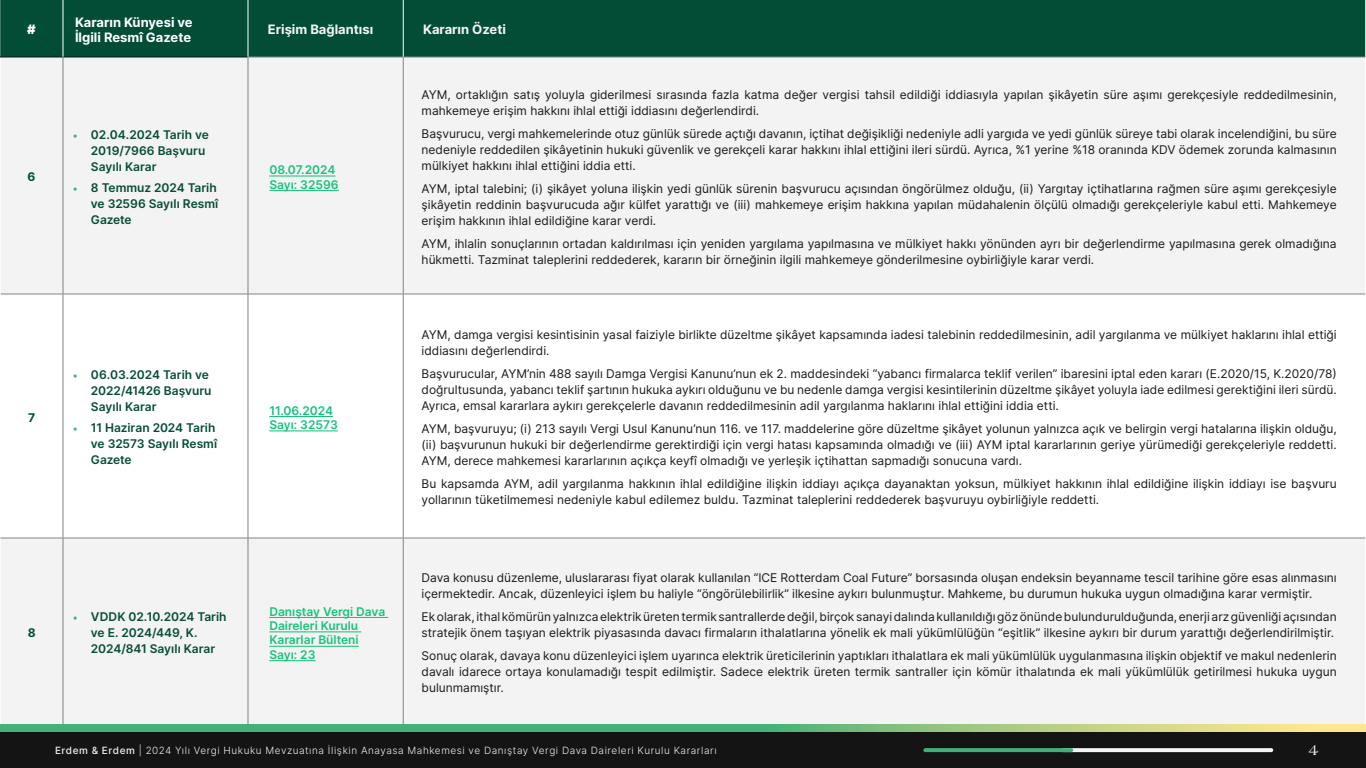
<style>
.page{position:relative;width:1366px;height:768px;background:#fff}
.page>*{position:absolute;margin:0;border:0;box-sizing:border-box;transform-origin:0 0}
.t1{font:16px "Americana Std FUHA Regular";color:#f3f3f3}
.t2{font:700 13px/15.6px "Inter";color:#fff}
.t3{font:700 13px "Inter";color:#f5f5f5}
.t4{font:900 13px "Inter";color:#fff}
.t5{font:12px/16px "Inter";color:#1a1a1a}
.t6{font:600 12px/16px "Inter";color:#064c37}
.t7{font:600 12px/14.4px "Inter";color:#17c37b}
.t8{font:700 12px "Inter";color:#034d37}
.t9{font:300 10px "Inter";letter-spacing:.055em;color:#f3f3f3}
.s1{font-size:10px;color:#42b178}
.s2{font-weight:500}
</style>
<div class="page">
<div style="left:0;top:732px;width:1366px;height:36px;background:#141414"></div>
<div style="left:0;top:0;width:1365px;height:57px;background:#034d37"></div>
<div style="left:1px;top:58px;width:1364px;height:236px;background:#f3f3f3"></div>
<svg style="left:1px;top:295px;width:1364px;height:243px"></svg>
<div style="left:1px;top:539px;width:1364px;height:185px;background:#f3f3f3"></div>
<hr style="left:0;top:57px;width:63px;height:1px;background:#141414">
<hr style="left:63px;top:57px;width:185px;height:1px;background:#141414">
<hr style="left:248px;top:57px;width:155px;height:1px;background:#828282">
<hr style="left:248px;top:57px;width:1px;height:237px;background:#828282">
<hr style="left:403px;top:57px;width:962px;height:1px;background:#828282">
<hr style="left:403px;top:57px;width:1px;height:237px;background:#828282">
<hr style="left:248px;top:294px;width:155px;height:1px;background:#828282">
<hr style="left:248px;top:294px;width:1px;height:244px;background:#828282">
<hr style="left:403px;top:294px;width:962px;height:1px;background:#828282">
<hr style="left:403px;top:294px;width:1px;height:244px;background:#828282">
<hr style="left:248px;top:538px;width:155px;height:1px;background:#828282">
<hr style="left:248px;top:538px;width:1px;height:186px;background:#828282">
<hr style="left:403px;top:538px;width:962px;height:1px;background:#828282">
<hr style="left:403px;top:538px;width:1px;height:186px;background:#828282">
<hr style="left:63px;top:57px;width:1px;height:237px;background:#828282">
<hr style="left:63px;top:294px;width:185px;height:1px;background:#828282">
<hr style="left:63px;top:294px;width:1px;height:244px;background:#828282">
<hr style="left:63px;top:538px;width:1px;height:186px;background:#828282">
<hr style="left:0;top:294px;width:63px;height:1px;background:#828282">
<hr style="left:0;top:294px;width:1px;height:244px;background:#fff">
<hr style="left:63px;top:538px;width:185px;height:1px;background:#828282">
<hr style="left:0;top:538px;width:63px;height:1px;background:#828282">
<hr style="left:63px;top:0;width:1px;height:57px;background:#fff">
<hr style="left:248px;top:0;width:1px;height:57px;background:#fff">
<hr style="left:403px;top:0;width:1px;height:57px;background:#fff">
<hr style="left:269px;top:175px;width:66px;height:2px;background:#17c37b">
<hr style="left:269px;top:190px;width:70px;height:1px;background:#17c37b">
<hr style="left:269px;top:416px;width:64px;height:1px;background:#17c37b">
<hr style="left:269px;top:430px;width:69px;height:1px;background:#17c37b">
<hr style="left:269px;top:617px;width:119px;height:1px;background:#17c37b">
<hr style="left:269px;top:631px;width:92px;height:1px;background:#17c37b">
<hr style="left:269px;top:646px;width:90px;height:1px;background:#17c37b">
<hr style="left:269px;top:660px;width:47px;height:1px;background:#17c37b">
<svg style="left:1071px;top:748px;width:200px;height:4px"></svg>
<svg style="left:925px;top:748px;width:146px;height:4px"></svg>
<svg style="left:0;top:724px;width:1366px;height:8px;background:#75be7d"></svg>
<p class="t4" style="left:27px;top:20px;width:10px">#</p>
<p class="t2" style="left:75px;top:14px;width:119px">Kararın Künyesi ve<br>İlgili Resmî Gazete</p>
<p class="t3" style="left:268px;top:20px;width:107px">Erişim Bağlantısı</p>
<p class="t3" style="left:423px;top:20px;width:84px">Kararın Özeti</p>
<p class="t8" style="left:28px;top:168px;width:9px">6</p>
<p class="t6" style="left:91px;top:126px;width:119px;text-indent:-18px"><span class="s1">•</span> 02.04.2024 Tarih ve<br>2019/7966 Başvuru<br>Sayılı Karar</p>
<p class="t6" style="left:91px;top:179px;width:129px;text-indent:-18px"><span class="s1">•</span> 8 Temmuz 2024 Tarih ve 32596 Sayılı Resmî<br>Gazete</p>
<p class="t7" style="left:269px;top:162px;width:71px">08.07.2024<br>Sayı: 32596</p>
<p class="t8" style="left:28px;top:409px;width:9px">7</p>
<p class="t6" style="left:91px;top:367px;width:122px;text-indent:-18px"><span class="s1">•</span> 06.03.2024 Tarih ve<br>2022/41426 Başvuru<br>Sayılı Karar</p>
<p class="t6" style="left:91px;top:420px;width:128px;text-indent:-18px"><span class="s1">•</span> 11 Haziran 2024 Tarih ve 32573 Sayılı Resmî<br>Gazete</p>
<p class="t7" style="left:269px;top:403px;width:70px">11.06.2024<br>Sayı: 32573</p>
<p class="t5" style="left:422px;top:86px;width:917px">AYM, ortaklığın satış yoluyla giderilmesi sırasında fazla katma değer vergisi tahsil edildiği iddiasıyla yapılan şikâyetin süre aşımı gerekçesiyle reddedilmesinin, mahkemeye erişim hakkını ihlal ettiği iddiasını değerlendirdi.</p>
<p class="t5" style="left:422px;top:125px;width:917px;text-align:justify">Başvurucu, vergi mahkemelerinde otuz günlük sürede açtığı davanın, içtihat değişikliği nedeniyle adli yargıda ve yedi günlük süreye tabi olarak incelendiğini, bu süre nedeniyle reddedilen şikâyetinin hukuki güvenlik ve gerekçeli karar hakkını ihlal ettiğini ileri sürdü. Ayrıca, %1 yerine %18 oranında KDV ödemek zorunda kalmasının mülkiyet hakkını ihlal ettiğini iddia etti.</p>
<p class="t5" style="left:422px;top:180px;width:917px;text-align:justify">AYM, iptal talebini; (i) şikâyet yoluna ilişkin yedi günlük sürenin başvurucu açısından öngörülmez olduğu, (ii) Yargıtay içtihatlarına rağmen süre aşımı gerekçesiyle şikâyetin reddinin başvurucuda ağır külfet yarattığı ve (iii) mahkemeye erişim hakkına yapılan müdahalenin ölçülü olmadığı gerekçeleriyle kabul etti. Mahkemeye erişim hakkının ihlal edildiğine karar verdi.</p>
<p class="t5" style="left:422px;top:235px;width:917px">AYM, ihlalin sonuçlarının ortadan kaldırılması için yeniden yargılama yapılmasına ve mülkiyet hakkı yönünden ayrı bir değerlendirme yapılmasına gerek olmadığına hükmetti. Tazminat taleplerini reddederek, kararın bir örneğinin ilgili mahkemeye gönderilmesine oybirliğiyle karar verdi.</p>
<p class="t5" style="left:422px;top:327px;width:917px">AYM, damga vergisi kesintisinin yasal faiziyle birlikte düzeltme şikâyet kapsamında iadesi talebinin reddedilmesinin, adil yargılanma ve mülkiyet haklarını ihlal ettiği iddiasını değerlendirdi.</p>
<p class="t5" style="left:422px;top:366px;width:917px;text-align:justify">Başvurucular, AYM’nin 488 sayılı Damga Vergisi Kanunu’nun ek 2. maddesindeki “yabancı firmalarca teklif verilen” ibaresini iptal eden kararı (E.2020/15, K.2020/78) doğrultusunda, yabancı teklif şartının hukuka aykırı olduğunu ve bu nedenle damga vergisi kesintilerinin düzeltme şikâyet yoluyla iade edilmesi gerektiğini ileri sürdü.<br>Ayrıca, emsal kararlara aykırı gerekçelerle davanın reddedilmesinin adil yargılanma haklarını ihlal ettiğini iddia etti.</p>
<p class="t5" style="left:422px;top:421px;width:917px;text-align:justify">AYM, başvuruyu; (i) 213 sayılı Vergi Usul Kanunu’nun 116. ve 117. maddelerine göre düzeltme şikâyet yolunun yalnızca açık ve belirgin vergi hatalarına ilişkin olduğu, (ii) başvurunun hukuki bir değerlendirme gerektirdiği için vergi hatası kapsamında olmadığı ve (iii) AYM iptal kararlarının geriye yürümediği gerekçeleriyle reddetti.<br>AYM, derece mahkemesi kararlarının açıkça keyfî olmadığı ve yerleşik içtihattan sapmadığı sonucuna vardı.</p>
<p class="t5" style="left:422px;top:476px;width:917px">Bu kapsamda AYM, adil yargılanma hakkının ihlal edildiğine ilişkin iddiayı açıkça dayanaktan yoksun, mülkiyet hakkının ihlal edildiğine ilişkin iddiayı ise başvuru yollarının tüketilmemesi nedeniyle kabul edilemez buldu. Tazminat taleplerini reddederek başvuruyu oybirliğiyle reddetti.</p>
<p class="t8" style="left:28px;top:624px;width:9px">8</p>
<p class="t6" style="left:91px;top:609px;width:137px;text-indent:-18px"><span class="s1">•</span> VDDK 02.10.2024 Tarih ve E. 2024/449, K.<br>2024/841 Sayılı Karar</p>
<p class="t7" style="left:269px;top:604px;width:117px">Danıştay Vergi Dava<br>Daireleri Kurulu<br>Kararlar Bülteni<br>Sayı: 23</p>
<p class="t5" style="left:422px;top:570px;width:917px">Dava konusu düzenleme, uluslararası fiyat olarak kullanılan “ICE Rotterdam Coal Future” borsasında oluşan endeksin beyanname tescil tarihine göre esas alınmasını içermektedir. Ancak, düzenleyici işlem bu haliyle “öngörülebilirlik” ilkesine aykırı bulunmuştur. Mahkeme, bu durumun hukuka uygun olmadığına karar vermiştir.</p>
<p class="t5" style="left:422px;top:609px;width:917px">Ek olarak, ithal kömürün yalnızca elektrik üreten termik santrallerde değil, birçok sanayi dalında kullanıldığı göz önünde bulundurulduğunda, enerji arz güvenliği açısından stratejik önem taşıyan elektrik piyasasında davacı firmaların ithalatlarına yönelik ek mali yükümlülüğün “eşitlik” ilkesine aykırı bir durum yarattığı değerlendirilmiştir.</p>
<p class="t5" style="left:422px;top:648px;width:917px;text-align:justify">Sonuç olarak, davaya konu düzenleyici işlem uyarınca elektrik üreticilerinin yaptıkları ithalatlara ek mali yükümlülük uygulanmasına ilişkin objektif ve makul nedenlerin davalı idarece ortaya konulamadığı tespit edilmiştir. Sadece elektrik üreten termik santraller için kömür ithalatında ek mali yükümlülük getirilmesi hukuka uygun bulunmamıştır.</p>
<p class="t9" style="left:55px;top:743px;width:663px"><span class="s2">Erdem &amp; Erdem</span> | 2024 Yılı Vergi Hukuku Mevzuatına İlişkin Anayasa Mahkemesi ve Danıştay Vergi Dava Daireleri Kurulu Kararları</p>
<h1 class="t1" style="left:1309px;top:739px;width:12px">4</h1>
</div>
